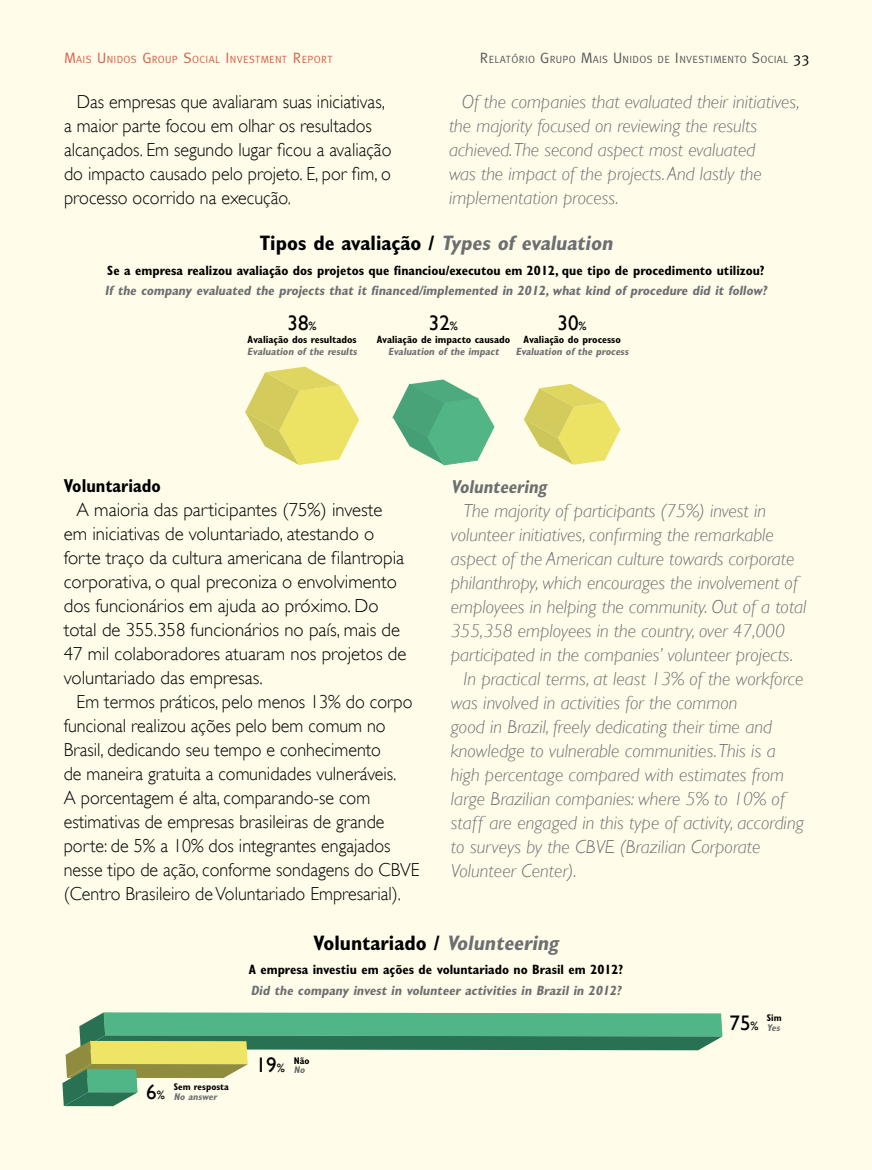
<style>
.page{position:relative;width:872px;height:1170px;background:#fff}
.page>*{position:absolute;margin:0;border:0;box-sizing:border-box;transform-origin:0 0}
.t1{font:700 condensed 21px "Gill Sans";color:#000}
.t2{font:21px "Gill Sans";color:#000}
.t3{font:italic 300 18.75px/24px "Gill Sans";color:#6d6e71}
.t4{font:300 18.75px/24px "Gill Sans";color:#000;scale:.96 1}
.t5{font:300 18.75px/24px "Gill Sans";color:#000}
.t6{font:700 condensed 18.75px "Gill Sans";color:#000;scale:.96 1}
.t7{font:italic 700 condensed 18.75px "Gill Sans";color:#6d6e71;scale:.96 1}
.t8{font:italic 700 condensed 13.5px "Gill Sans";color:#6d6e71}
.t9{font:700 condensed 13.5px "Gill Sans";color:#000}
.t10{font:700 condensed 10.5px "Gill Sans";color:#000}
.t11{font:italic 700 condensed 10.5px "Gill Sans";color:#6d6e71}
.t12{font:10.5px "Meta";letter-spacing:.035em;color:#58595b}
.t13{font:10.5px "Meta";letter-spacing:.035em;color:#d66048}
.t14{font:700 condensed 9.75px "Gill Sans";color:#000}
.t15{font:italic 700 condensed 9.75px "Gill Sans";color:#6d6e71}
.s1{font-size:15px}
.s2{font-size:15px;color:#000}
.s3{font-style:italic;color:#6d6e71}
.s4{font-size:12px}
</style>
<div class="page">
<div style="left:0;top:0;width:872px;height:1169px;background:#fffde9"></div>
<svg style="left:524px;top:384px;width:96px;height:81px"></svg>
<svg style="left:393px;top:379px;width:101px;height:86px"></svg>
<svg style="left:245px;top:366px;width:114px;height:99px"></svg>
<svg style="left:62px;top:1012px;width:660px;height:94px"></svg>
<p class="t13" style="left:64px;top:53px;width:270px"><span class="s1">M</span>AIS <span class="s1">U</span> NIDOS <span class="s1">G</span>ROUP <span class="s1">S</span>OCIAL <span class="s1">I</span> NVESTMENT <span class="s1">R</span>EPORT</p>
<p class="t12" style="left:480px;top:53px;width:331px"><span class="s1">R</span>ELATÓRIO <span class="s1">G</span>RUPO <span class="s1">M</span>AIS <span class="s1">U</span> NIDOS DE <span class="s1">I</span> NVESTIMENTO <span class="s1">S</span>OCIAL <span class="s2">33</span></p>
<p class="t4" style="left:64px;top:89px;width:342px;text-indent:13px">Das empresas que avaliaram suas iniciativas, a maior parte focou em olhar os resultados alcançados. Em segundo lugar ficou a avaliação do impacto causado pelo projeto. E, por fim, o processo ocorrido na execução.</p>
<p class="t3" style="left:449px;top:90px;width:352px;text-indent:13px">Of the companies that evaluated their initiatives, the majority focused on reviewing the results achieved. The second aspect most evaluated<br>was the impact of the projects. And lastly the implementation process.</p>
<p class="t1" style="left:260px;top:231px;width:358px">Tipos de avaliação / <span class="s3">Types of evaluation</span></p>
<p class="t9" style="left:107px;top:262px;width:659px">Se a empresa realizou avaliação dos projetos que financiou/executou em 2012, que tipo de procedimento utilizou?</p>
<p class="t8" style="left:105px;top:282px;width:666px">If the company evaluated the projects that it financed/implemented in 2012,what kind of procedure did it follow?</p>
<p class="t2" style="left:287px;top:311px;width:31px">38<span class="s4">%</span></p>
<p class="t10" style="left:247px;top:333px;width:111px">Avaliação dos resultados</p>
<p class="t11" style="left:247px;top:345px;width:113px">Evaluation of the results</p>
<p class="t2" style="left:429px;top:311px;width:31px">32<span class="s4">%</span></p>
<p class="t10" style="left:377px;top:333px;width:135px">Avaliação de impacto causado</p>
<p class="t11" style="left:388px;top:345px;width:114px">Evaluation of the impact</p>
<p class="t2" style="left:557px;top:311px;width:31px">30<span class="s4">%</span></p>
<p class="t10" style="left:523px;top:333px;width:99px">Avaliação do processo</p>
<p class="t11" style="left:515px;top:345px;width:116px">Evaluation of the process</p>
<p class="t6" style="left:64px;top:474px;width:103px">Voluntariado</p>
<p class="t5" style="left:64px;top:498px;width:344px;text-indent:13px">A maioria das participantes (75%) investe em iniciativas de voluntariado, atestando o forte traço da cultura americana de filantropia corporativa, o qual preconiza o envolvimento dos funcionários em ajuda ao próximo. Do total de 355.358 funcionários no país, mais de 47 mil colaboradores atuaram nos projetos de voluntariado das empresas.</p>
<p class="t4" style="left:64px;top:690px;width:372px;text-indent:13px">Em termos práticos, pelo menos 13% do corpo funcional realizou ações pelo bem comum no Brasil, dedicando seu tempo e conhecimento<br>de maneira gratuita a comunidades vulneráveis.<br>A porcentagem é alta, comparando-se com estimativas de empresas brasileiras de grande porte: de 5% a 10% dos integrantes engajados nesse tipo de ação, conforme sondagens do CBVE (Centro Brasileiro de Voluntariado Empresarial).</p>
<p class="t7" style="left:451px;top:475px;width:105px">Volunteering</p>
<p class="t3" style="left:463px;top:498px;width:304px">The majority of participants (75%) invest in</p>
<p class="t3" style="left:451px;top:522px;width:324px">volunteer initiatives, confirming the remarkable</p>
<p class="t3" style="left:451px;top:546px;width:345px">aspect of the American culture towards corporate</p>
<p class="t3" style="left:451px;top:570px;width:348px">philanthropy, which encourages the involvement of</p>
<p class="t3" style="left:451px;top:594px;width:357px">employees in helping the community. Out of a total</p>
<p class="t3" style="left:451px;top:618px;width:335px">355,358 employees in the country, over 47,000</p>
<p class="t3" style="left:451px;top:642px;width:344px">participated in the companies’ volunteer projects.</p>
<p class="t3" style="left:463px;top:666px;width:341px">In practical terms, at least 13% of the workforce</p>
<p class="t3" style="left:451px;top:690px;width:288px">was involved in activities for the common</p>
<p class="t3" style="left:451px;top:714px;width:322px">good in Brazil, freely dedicating their time and</p>
<p class="t3" style="left:451px;top:738px;width:326px">knowledge to vulnerable communities. This is a</p>
<p class="t3" style="left:451px;top:762px;width:335px">high percentage compared with estimates from</p>
<p class="t3" style="left:451px;top:786px;width:335px">large Brazilian companies: where 5% to 10% of</p>
<p class="t3" style="left:451px;top:810px;width:354px">staff are engaged in this type of activity, according</p>
<p class="t3" style="left:451px;top:834px;width:311px">to surveys by the CBVE (Brazilian Corporate</p>
<p class="t3" style="left:451px;top:858px;width:127px">Volunteer Center).</p>
<p class="t1" style="left:314px;top:929px;width:250px">Voluntariado / <span class="s3">Volunteering</span></p>
<p class="t9" style="left:249px;top:961px;width:376px">A empresa investiu em ações de voluntariado no Brasil em 2012?</p>
<p class="t8" style="left:251px;top:982px;width:374px">Did the company invest in volunteer activities in Brazil in 2012?</p>
<p class="t2" style="left:146px;top:1079px;width:20px">6<span class="s4">%</span></p>
<p class="t14" style="left:174px;top:1080px;width:56px">Sem resposta</p>
<p class="t15" style="left:174px;top:1090px;width:46px">No answer</p>
<p class="t2" style="left:256px;top:1052px;width:31px">19<span class="s4">%</span></p>
<p class="t14" style="left:294px;top:1054px;width:17px">Não</p>
<p class="t15" style="left:294px;top:1064px;width:14px">No</p>
<p class="t2" style="left:729px;top:1010px;width:31px">75<span class="s4">%</span></p>
<p class="t14" style="left:767px;top:1011px;width:16px">Sim</p>
<p class="t15" style="left:767px;top:1021px;width:16px">Yes</p>
</div>
